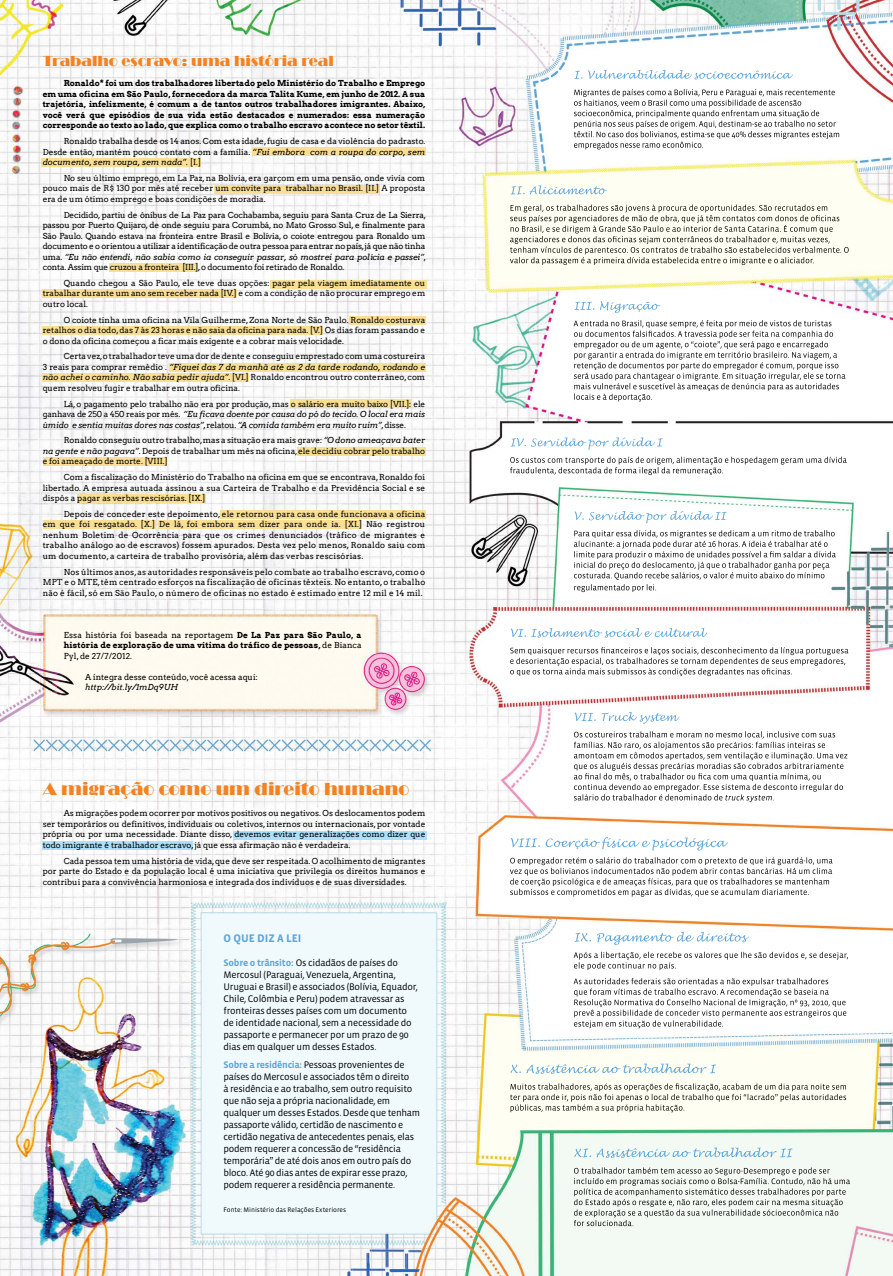
<style>
.page{position:relative;width:893px;height:1276px;background:#fff}
.page>*{position:absolute;margin:0;border:0;box-sizing:border-box;transform-origin:0 0}
.t1{font:18px "Broadway";color:#f58220}
.t2{font:15px "Broadway";color:#f58220}
.t3{font:700 11.25px "Vista Sans";color:#5fa6db}
.t4{font:9.75px/12px "Vista Sans";letter-spacing:-.025em;color:#000}
.t5{font:8.25px/10.5px "Arvo";color:#000;text-align:justify}
.t6{font:700 8.25px/10.5px "Arvo";color:#000;text-align:justify}
.t7{font:italic 8.25px "Arvo";color:#000}
.t8{font:6.75px "Vista Sans";color:#000}
.s1{font-style:italic}
.s2{font-weight:400}
.s3{font-weight:700;color:#5fa6db}
</style>
<div class="page">
<img style="left:0;top:0;width:893px;height:1276px">
<div style="left:158px;top:520px;width:204px;height:9px;background:#f9df93"></div>
<div style="left:220px;top:510px;width:206px;height:9px;background:#f9df93"></div>
<div style="left:77px;top:494px;width:129px;height:8px;background:#f9df93"></div>
<div style="left:298px;top:447px;width:128px;height:9px;background:#f9df93"></div>
<div style="left:290px;top:399px;width:121px;height:9px;background:#f9df93"></div>
<div style="left:43px;top:374px;width:206px;height:8px;background:#f9df93"></div>
<div style="left:169px;top:363px;width:257px;height:8px;background:#f9df93"></div>
<div style="left:43px;top:326px;width:280px;height:9px;background:#f9df93"></div>
<div style="left:350px;top:316px;width:76px;height:9px;background:#f9df93"></div>
<div style="left:43px;top:289px;width:194px;height:9px;background:#f9df93"></div>
<div style="left:270px;top:280px;width:156px;height:9px;background:#f9df93"></div>
<div style="left:109px;top:264px;width:89px;height:8px;background:#f9df93"></div>
<div style="left:214px;top:185px;width:166px;height:8px;background:#f9df93"></div>
<div style="left:41px;top:158px;width:160px;height:9px;background:#f9df93"></div>
<div style="left:252px;top:148px;width:173px;height:8px;background:#f9df93"></div>
<svg style="left:574px;top:1167px;width:276px;height:59px"></svg>
<svg style="left:574px;top:1147px;width:218px;height:11px"></svg>
<svg style="left:510px;top:1083px;width:336px;height:29px"></svg>
<svg style="left:510px;top:1063px;width:206px;height:11px"></svg>
<svg style="left:574px;top:978px;width:272px;height:50px"></svg>
<svg style="left:574px;top:951px;width:274px;height:19px"></svg>
<svg style="left:574px;top:932px;width:175px;height:13px"></svg>
<svg style="left:510px;top:857px;width:323px;height:39px"></svg>
<svg style="left:511px;top:837px;width:217px;height:13px"></svg>
<svg style="left:574px;top:731px;width:273px;height:71px"></svg>
<svg style="left:574px;top:712px;width:105px;height:12px"></svg>
<svg style="left:510px;top:647px;width:338px;height:29px"></svg>
<svg style="left:511px;top:628px;width:196px;height:10px"></svg>
<svg style="left:574px;top:530px;width:262px;height:62px"></svg>
<svg style="left:574px;top:511px;width:152px;height:12px"></svg>
<svg style="left:510px;top:456px;width:337px;height:19px"></svg>
<svg style="left:511px;top:437px;width:152px;height:13px"></svg>
<svg style="left:574px;top:320px;width:271px;height:81px"></svg>
<svg style="left:574px;top:301px;width:86px;height:12px"></svg>
<svg style="left:510px;top:204px;width:339px;height:61px"></svg>
<svg style="left:511px;top:185px;width:96px;height:9px"></svg>
<svg style="left:574px;top:89px;width:265px;height:60px"></svg>
<svg style="left:574px;top:70px;width:219px;height:10px"></svg>
<div style="left:43px;top:457px;width:124px;height:9px;background:#f9df93"></div>
<div style="left:43px;top:520px;width:112px;height:9px;background:#f9df93"></div>
<div style="left:233px;top:830px;width:194px;height:9px;background:#abe1fa"></div>
<div style="left:43px;top:841px;width:150px;height:9px;background:#abe1fa"></div>
<h2 class="t2" style="left:43px;top:52px;width:293px">Trabalho escravo: uma história real</h2>
<p class="t6" style="left:43px;top:78px;width:384px;text-indent:21px">Ronaldo* foi um dos trabalhadores libertado pelo Ministério do Trabalho e Emprego em uma oficina em São Paulo, fornecedora da marca Talita Kume, em junho de 2012. A sua trajetória, infelizmente, é comum a de tantos outros trabalhadores imigrantes. Abaixo, você verá que episódios de sua vida estão destacados e numerados: essa numeração corresponde ao texto ao lado, que explica como o trabalho escravo acontece no setor têxtil.</p>
<p class="t5" style="left:43px;top:136px;width:384px;text-indent:21px">Ronaldo trabalha desde os 14 anos. Com esta idade, fugiu de casa e da violência do padrasto.<br>Desde então, mantém pouco contato com a família. <span class="s1">“Fui embora com a roupa do corpo, sem documento, sem roupa, sem nada”.</span> [I.]</p>
<p class="t5" style="left:43px;top:173px;width:384px;text-indent:21px">No seu último emprego, em La Paz, na Bolívia, era garçom em uma pensão, onde vivia com pouco mais de R$ 130 por mês até receber um convite para trabalhar no Brasil. [II.] A proposta era de um ótimo emprego e boas condições de moradia.</p>
<p class="t5" style="left:43px;top:209px;width:385px;text-indent:21px">Decidido, partiu de ônibus de La Paz para Cochabamba, seguiu para Santa Cruz de La Sierra, passou por Puerto Quijaro, de onde seguiu para Corumbá, no Mato Grosso Sul, e finalmente para São Paulo. Quando estava na fronteira entre Brasil e Bolívia, o coiote entregou para Ronaldo um documento e o orientou a utilizar a identificação de outra pessoa para entrar no país,já que não tinha uma. <span class="s1">“Eu não entendi, não sabia como ia conseguir passar, só mostrei para polícia e passei”</span>, conta. Assim que cruzou a fronteira [III.], o documento foi retirado de Ronaldo.</p>
<p class="t5" style="left:43px;top:278px;width:384px;text-indent:21px">Quando chegou a São Paulo, ele teve duas opções: pagar pela viagem imediatamente ou trabalhar durante um ano sem receber nada [IV.] e com a condição de não procurar emprego em outro local.</p>
<p class="t5" style="left:43px;top:314px;width:384px;text-indent:21px">O coiote tinha uma oficina na Vila Guilherme, Zona Norte de São Paulo. Ronaldo costurava retalhos o dia todo, das 7 às 23 horas e não saia da oficina para nada. [V.] Os dias foram passando e o dono da oficina começou a ficar mais exigente e a cobrar mais velocidade.</p>
<p class="t5" style="left:43px;top:351px;width:384px;text-indent:21px">Certa vez,o trabalhador teve uma dor de dente e conseguiu emprestado com uma costureira 3 reais para comprar remédio . <span class="s1">“Fiquei das 7 da manhã até as 2 da tarde rodando, rodando e não achei o caminho. Não sabia pedir ajuda”</span>. [VI.] Ronaldo encontrou outro conterrâneo, com quem resolveu fugir e trabalhar em outra oficina.</p>
<p class="t5" style="left:43px;top:398px;width:384px;text-indent:21px">Lá, o pagamento pelo trabalho não era por produção, mas o salário era muito baixo [VII.]: ele ganhava de 250 a 450 reais por mês. <span class="s1">“Eu ficava doente por causa do pó do tecido. O local era mais úmido e sentia muitas dores nas costas”</span>, relatou. <span class="s1">“A comida também era muito ruim”</span>, disse.</p>
<p class="t5" style="left:43px;top:435px;width:384px;text-indent:21px">Ronaldo conseguiu outro trabalho, mas a situação era mais grave: <span class="s1">“O dono ameaçava bater na gente e não pagava”</span>. Depois de trabalhar um mês na oficina, ele decidiu cobrar pelo trabalho e foi ameaçado de morte. [VIII.]</p>
<p class="t5" style="left:43px;top:472px;width:384px;text-indent:21px">Com a fiscalização do Ministério do Trabalho na oficina em que se encontrava, Ronaldo foi libertado. A empresa autuada assinou a sua Carteira de Trabalho e da Previdência Social e se dispôs a pagar as verbas rescisórias. [IX.]</p>
<p class="t5" style="left:43px;top:509px;width:384px;text-indent:21px">Depois de conceder este depoimento, ele retornou para casa onde funcionava a oficina em que foi resgatado. [X.] De lá, foi embora sem dizer para onde ia. [XI.] Não registrou nenhum Boletim de Ocorrência para que os crimes denunciados (tráfico de migrantes e trabalho análogo ao de escravos) fossem apurados. Desta vez pelo menos, Ronaldo saiu com um documento, a carteira de trabalho provisória, além das verbas rescisórias.</p>
<p class="t5" style="left:43px;top:566px;width:384px;text-indent:21px">Nos últimos anos, as autoridades responsáveis pelo combate ao trabalho escravo, como o MPT e o MTE, têm centrado esforços na fiscalização de oficinas têxteis. No entanto, o trabalho não é fácil, só em São Paulo, o número de oficinas no estado é estimado entre 12 mil e 14 mil.</p>
<p class="t6" style="left:64px;top:629px;width:299px"><span class="s2">Essa história foi baseada na reportagem</span> De La Paz para São Paulo, a história de exploração de uma vítima do tráfico de pessoas, <span class="s2">de Bianca Pyl, de 27/7/2012.</span></p>
<p class="t5" style="left:85px;top:671px;width:174px">A íntegra desse conteúdo, você acessa aqui:</p>
<p class="t7" style="left:85px;top:682px;width:95px">http://bit.ly/1mDq9UH</p>
<h1 class="t1" style="left:43px;top:778px;width:368px">A migração como um direito humano</h1>
<p class="t5" style="left:43px;top:808px;width:384px;text-indent:21px">As migrações podem ocorrer por motivos positivos ou negativos. Os deslocamentos podem ser temporários ou definitivos, individuais ou coletivos, internos ou internacionais, por vontade própria ou por uma necessidade. Diante disso, devemos evitar generalizações como dizer que todo imigrante é trabalhador escravo, já que essa afirmação não é verdadeira.</p>
<p class="t5" style="left:43px;top:855px;width:384px;text-indent:21px">Cada pessoa tem uma história de vida, que deve ser respeitada. O acolhimento de migrantes por parte do Estado e da população local é uma iniciativa que privilegia os direitos humanos e contribui para a convivência harmoniosa e integrada dos indivíduos e de suas diversidades.</p>
<h3 class="t3" style="left:223px;top:932px;width:80px">O que diz a lei</h3>
<p class="t4" style="left:223px;top:956px;width:196px"><span class="s3">Sobre o trânsito:</span> Os cidadãos de países do Mercosul (Paraguai, Venezuela, Argentina, Uruguai e Brasil) e associados (Bolívia, Equador, Chile, Colômbia e Peru) podem atravessar as fronteiras desses países com um documento de identidade nacional, sem a necessidade do passaporte e permanecer por um prazo de 90 dias em qualquer um desses Estados.</p>
<p class="t4" style="left:223px;top:1058px;width:198px"><span class="s3">Sobre a residência:</span> Pessoas provenientes de países do Mercosul e associados têm o direito<br>à residência e ao trabalho, sem outro requisito que não seja a própria nacionalidade, em qualquer um desses Estados. Desde que tenham passaporte válido, certidão de nascimento e certidão negativa de antecedentes penais, elas podem requerer a concessão de “residência temporária” de até dois anos em outro país do bloco. Até 90 dias antes de expirar esse prazo, podem requerer a residência permanente.</p>
<p class="t8" style="left:223px;top:1206px;width:124px">Fonte: Ministério das Relações Exteriores</p>
</div>
